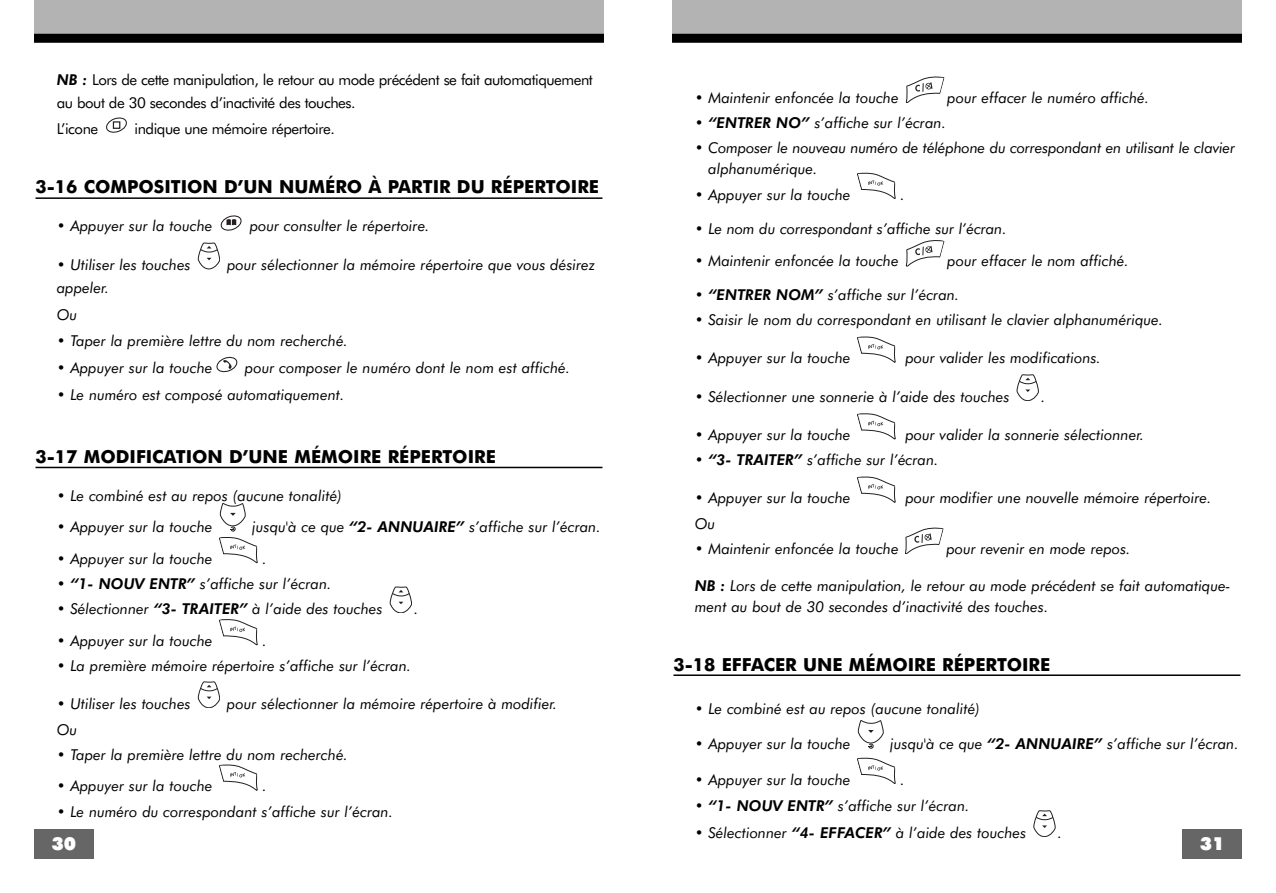
<style>
.page{position:relative;width:1276px;height:893px;background:#fff}
.page>*{position:absolute;margin:0;border:0;box-sizing:border-box;transform-origin:0 0}
.t1{font:700 18px "Futura BT";color:#000}
.t2{font:900 18px "Futura BT";color:#fff}
.t3{font:italic 15px/21px "Futura BT";color:#000}
.t4{font:15px/22.5px "Futura BT";letter-spacing:-.03em;color:#000}
.s1{font-weight:800;font-style:italic}
.s2{font-weight:800}
</style>
<div class="page">
<div style="left:1182px;top:829px;width:60px;height:30px;background:#666"></div>
<div style="left:672px;top:0;width:570px;height:38px;background:#b3b3b3"></div>
<div style="left:672px;top:34px;width:570px;height:9px;background:#000"></div>
<hr style="left:673px;top:674px;width:567px;height:2px;background:#000">
<svg style="left:1033px;top:811px;width:22px;height:26px"></svg>
<svg style="left:857px;top:758px;width:39px;height:26px"></svg>
<svg style="left:858px;top:720px;width:25px;height:28px"></svg>
<svg style="left:905px;top:527px;width:38px;height:27px"></svg>
<svg style="left:857px;top:476px;width:39px;height:27px"></svg>
<svg style="left:857px;top:413px;width:39px;height:27px"></svg>
<svg style="left:1017px;top:375px;width:21px;height:26px"></svg>
<svg style="left:857px;top:336px;width:39px;height:27px"></svg>
<svg style="left:905px;top:240px;width:39px;height:26px"></svg>
<svg style="left:857px;top:173px;width:39px;height:26px"></svg>
<svg style="left:905px;top:76px;width:39px;height:27px"></svg>
<div style="left:34px;top:829px;width:60px;height:30px;background:#666"></div>
<div style="left:34px;top:0;width:570px;height:38px;background:#b3b3b3"></div>
<div style="left:34px;top:34px;width:570px;height:9px;background:#000"></div>
<hr style="left:36px;top:197px;width:566px;height:2px;background:#000">
<hr style="left:36px;top:467px;width:566px;height:1px;background:#000">
<svg style="left:219px;top:764px;width:39px;height:27px"></svg>
<svg style="left:198px;top:682px;width:22px;height:26px"></svg>
<svg style="left:219px;top:619px;width:39px;height:27px"></svg>
<svg style="left:390px;top:587px;width:22px;height:26px"></svg>
<svg style="left:219px;top:537px;width:39px;height:27px"></svg>
<svg style="left:220px;top:503px;width:25px;height:28px"></svg>
<svg style="left:216px;top:357px;width:21px;height:15px"></svg>
<svg style="left:198px;top:243px;width:22px;height:26px"></svg>
<svg style="left:221px;top:215px;width:21px;height:16px"></svg>
<svg style="left:106px;top:117px;width:21px;height:16px"></svg>
<div style="left:113px;top:122px;width:7px;height:6px;background:#fff"></div>
<div style="left:113px;top:121px;width:7px;height:8px;border:1px solid #231f20"></div>
<p class="t4" style="left:57px;top:70px;width:537px"><span class="s1">NB :</span> Lors de cette manipulation, le retour au mode précédent se fait automatiquement au bout de 30 secondes d’inactivité des touches.</p>
<p class="t4" style="left:57px;top:119px;width:43px">L’icone</p>
<p class="t4" style="left:134px;top:119px;width:202px">indique une mémoire répertoire.</p>
<p class="t1" style="left:36px;top:179px;width:565px">3-16 COMPOSITION D’UN NUMÉRO À PARTIR DU RÉPERTOIRE</p>
<p class="t3" style="left:57px;top:216px;width:157px">• Appuyer sur la touche</p>
<p class="t3" style="left:250px;top:216px;width:181px">pour consulter le répertoire.</p>
<p class="t3" style="left:57px;top:256px;width:135px">• Utiliser les touches</p>
<p class="t3" style="left:227px;top:256px;width:370px">pour sélectionner la mémoire répertoire que vous désirez</p>
<p class="t3" style="left:57px;top:276px;width:54px;line-height:26.7px">appeler.<br>Ou</p>
<p class="t3" style="left:57px;top:332px;width:293px">• Taper la première lettre du nom recherché.</p>
<p class="t3" style="left:57px;top:359px;width:157px">• Appuyer sur la touche</p>
<p class="t3" style="left:245px;top:359px;width:327px">pour composer le numéro dont le nom est affiché.</p>
<p class="t3" style="left:57px;top:385px;width:289px">• Le numéro est composé automatiquement.</p>
<p class="t1" style="left:36px;top:449px;width:462px">3-17 MODIFICATION D’UNE MÉMOIRE RÉPERTOIRE</p>
<p class="t3" style="left:57px;top:486px;width:287px">• Le combiné est au repos (aucune tonalité)</p>
<p class="t3" style="left:57px;top:518px;width:157px">• Appuyer sur la touche</p>
<p class="t3" style="left:252px;top:518px;width:350px">jusqu'à ce que <span class="s2">“2- ANNUAIRE”</span> s’affiche sur l’écran.</p>
<p class="t3" style="left:57px;top:549px;width:157px">• Appuyer sur la touche</p>
<p class="t3" style="left:263px;top:549px;width:6px">.</p>
<p class="t3" style="left:57px;top:575px;width:276px">• <span class="s2">“1- NOUV ENTR”</span> s’affiche sur l’écran.</p>
<p class="t3" style="left:57px;top:600px;width:327px">• Sélectionner <span class="s2">“3- TRAITER”</span> à l’aide des touches</p>
<p class="t3" style="left:414px;top:600px;width:6px">.</p>
<p class="t3" style="left:57px;top:631px;width:157px">• Appuyer sur la touche</p>
<p class="t3" style="left:263px;top:631px;width:6px">.</p>
<p class="t3" style="left:57px;top:657px;width:356px">• La première mémoire répertoire s’affiche sur l’écran.</p>
<p class="t3" style="left:57px;top:695px;width:135px">• Utiliser les touches</p>
<p class="t3" style="left:227px;top:695px;width:332px">pour sélectionner la mémoire répertoire à modifier.</p>
<p class="t3" style="left:57px;top:720px;width:22px">Ou</p>
<p class="t3" style="left:57px;top:745px;width:293px">• Taper la première lettre du nom recherché.</p>
<p class="t3" style="left:57px;top:777px;width:157px">• Appuyer sur la touche</p>
<p class="t3" style="left:263px;top:777px;width:6px">.</p>
<p class="t3" style="left:57px;top:802px;width:338px">• Le numéro du correspondant s’affiche sur l’écran.</p>
<p class="t2" style="left:51px;top:837px;width:26px">30</p>
<p class="t3" style="left:695px;top:88px;width:205px">• Maintenir enfoncée la touche</p>
<p class="t3" style="left:947px;top:88px;width:203px">pour effacer le numéro affiché.</p>
<p class="t3" style="left:695px;top:114px;width:253px">• <span class="s2">“ENTRER NO”</span> s’affiche sur l’écran.</p>
<p class="t3" style="left:708px;top:139px;width:528px;text-indent:-13px">• Composer le nouveau numéro de téléphone du correspondant en utilisant le clavier alphanumérique.</p>
<p class="t3" style="left:695px;top:185px;width:157px">• Appuyer sur la touche</p>
<p class="t3" style="left:900px;top:185px;width:6px">.</p>
<p class="t3" style="left:695px;top:219px;width:313px">• Le nom du correspondant s’affiche sur l’écran.</p>
<p class="t3" style="left:695px;top:252px;width:205px">• Maintenir enfoncée la touche</p>
<p class="t3" style="left:947px;top:252px;width:183px">pour effacer le nom affiché.</p>
<p class="t3" style="left:695px;top:286px;width:266px">• <span class="s2">“ENTRER NOM”</span> s’affiche sur l’écran.</p>
<p class="t3" style="left:695px;top:311px;width:470px">• Saisir le nom du correspondant en utilisant le clavier alphanumérique.</p>
<p class="t3" style="left:695px;top:349px;width:157px">• Appuyer sur la touche</p>
<p class="t3" style="left:905px;top:349px;width:197px">pour valider les modifications.</p>
<p class="t3" style="left:695px;top:388px;width:316px">• Sélectionner une sonnerie à l’aide des touches</p>
<p class="t3" style="left:1041px;top:388px;width:6px">.</p>
<p class="t3" style="left:695px;top:426px;width:157px">• Appuyer sur la touche</p>
<p class="t3" style="left:905px;top:426px;width:240px">pour valider la sonnerie sélectionner.</p>
<p class="t3" style="left:695px;top:451px;width:245px">• <span class="s2">“3- TRAITER”</span> s’affiche sur l’écran.</p>
<p class="t3" style="left:695px;top:489px;width:157px">• Appuyer sur la touche</p>
<p class="t3" style="left:905px;top:489px;width:307px">pour modifier une nouvelle mémoire répertoire.</p>
<p class="t3" style="left:695px;top:514px;width:22px">Ou</p>
<p class="t3" style="left:695px;top:539px;width:205px">• Maintenir enfoncée la touche</p>
<p class="t3" style="left:946px;top:539px;width:186px">pour revenir en mode repos.</p>
<p class="t3" style="left:695px;top:576px;width:537px"><span class="s2">NB :</span> Lors de cette manipulation, le retour au mode précédent se fait automatique&shy;ment au bout de 30 secondes d’inactivité des touches.</p>
<p class="t1" style="left:673px;top:657px;width:378px">3-18 EFFACER UNE MÉMOIRE RÉPERTOIRE</p>
<p class="t3" style="left:695px;top:699px;width:287px">• Le combiné est au repos (aucune tonalité)</p>
<p class="t3" style="left:695px;top:735px;width:157px">• Appuyer sur la touche</p>
<p class="t3" style="left:890px;top:735px;width:350px">jusqu'à ce que <span class="s2">“2- ANNUAIRE”</span> s’affiche sur l’écran.</p>
<p class="t3" style="left:695px;top:770px;width:157px">• Appuyer sur la touche</p>
<p class="t3" style="left:900px;top:770px;width:6px">.</p>
<p class="t3" style="left:695px;top:797px;width:276px">• <span class="s2">“1- NOUV ENTR”</span> s’affiche sur l’écran.</p>
<p class="t3" style="left:695px;top:823px;width:333px">• Sélectionner <span class="s2">“4- EFFACER”</span> à l’aide des touches</p>
<p class="t3" style="left:1057px;top:823px;width:6px">.</p>
<p class="t2" style="left:1199px;top:837px;width:26px">31</p>
</div>
